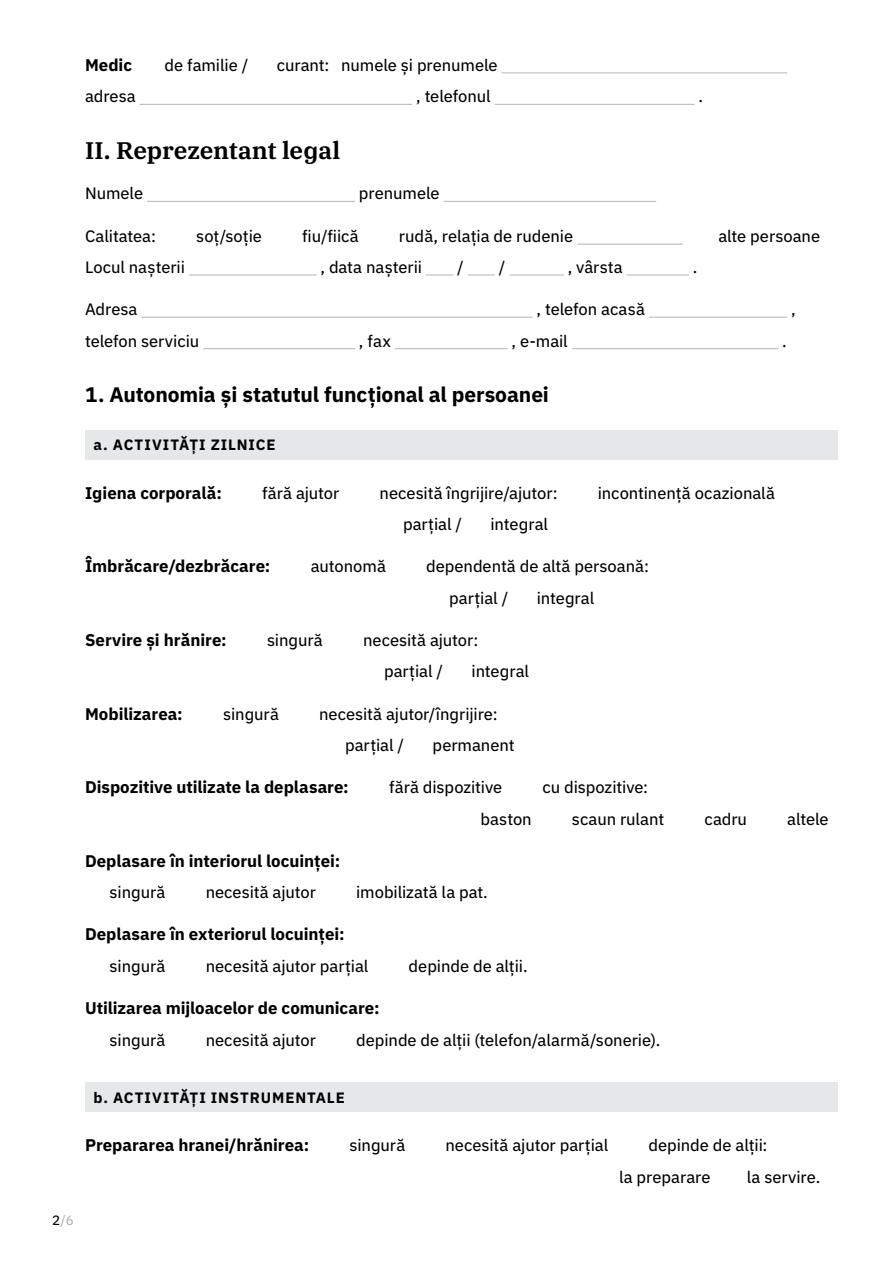
<style>
.page{position:relative;width:893px;height:1263px;background:#fff}
.page>*{position:absolute;margin:0;border:0;box-sizing:border-box;transform-origin:0 0}
.t1{font:600 24px "IBM Plex Serif";letter-spacing:-.005em;color:#000}
.t2{font:700 21px "IBM Plex Sans";letter-spacing:-.005em;color:#000}
.t3{font:700 16.8px "IBM Plex Sans";color:#000}
.t4{font:16.5px/31.5px "IBM Plex Sans Text";letter-spacing:-.005em;color:#000}
.t5{font:700 15px "IBM Plex Sans";letter-spacing:.06em;color:#000}
.t6{font:13.5px "IBM Plex Sans Text";color:#b1b4b6}
.s1{color:#000}
.s2{font-family:"IBM Plex Sans";color:#bcbec0}
</style>
<div class="page">
<hr style="left:502px;top:72px;width:285px;height:1px;background:#bcbec0">
<hr style="left:140px;top:104px;width:272px;height:1px;background:#bcbec0">
<hr style="left:495px;top:104px;width:200px;height:1px;background:#bcbec0">
<hr style="left:147px;top:201px;width:208px;height:1px;background:#bcbec0">
<hr style="left:443px;top:201px;width:213px;height:1px;background:#bcbec0">
<hr style="left:189px;top:274px;width:128px;height:2px;background:#bcbec0">
<hr style="left:426px;top:274px;width:27px;height:2px;background:#bcbec0">
<hr style="left:468px;top:274px;width:27px;height:2px;background:#bcbec0">
<hr style="left:509px;top:274px;width:55px;height:2px;background:#bcbec0">
<hr style="left:626px;top:274px;width:63px;height:2px;background:#bcbec0">
<hr style="left:141px;top:317px;width:392px;height:1px;background:#bcbec0">
<hr style="left:649px;top:317px;width:138px;height:1px;background:#bcbec0">
<hr style="left:203px;top:348px;width:152px;height:1px;background:#bcbec0">
<hr style="left:395px;top:348px;width:113px;height:1px;background:#bcbec0">
<hr style="left:572px;top:348px;width:206px;height:1px;background:#bcbec0">
<div style="left:85px;top:430px;width:753px;height:30px;background:#e6e7e8"></div>
<div style="left:85px;top:1082px;width:753px;height:30px;background:#e6e7e8"></div>
<p class="t6" style="left:52px;top:1209px;width:23px"><span class="s1">2</span>/6</p>
<p class="t3" style="left:85px;top:52px;width:49px">Medic</p>
<p class="t4" style="left:164px;top:48px;width:85px">de familie /</p>
<p class="t4" style="left:277px;top:48px;width:222px">curant: numele și prenumele</p>
<p class="t4" style="left:85px;top:79px;width:52px">adresa</p>
<p class="t4" style="left:416px;top:79px;width:76px">, telefonul</p>
<p class="t4" style="left:699px;top:79px;width:6px">.</p>
<h1 class="t1" style="left:85px;top:132px;width:257px">II. Reprezentant legal</h1>
<p class="t4" style="left:85px;top:176px;width:60px">Numele</p>
<p class="t4" style="left:359px;top:176px;width:82px">prenumele</p>
<p class="t4" style="left:85px;top:219px;width:73px">Calitatea:</p>
<p class="t4" style="left:196px;top:219px;width:67px">soț/soție</p>
<p class="t4" style="left:302px;top:219px;width:58px">fiu/fiică</p>
<p class="t4" style="left:399px;top:219px;width:286px">rudă, relația de rudenie <span class="s2">_____________</span></p>
<p class="t4" style="left:718px;top:219px;width:103px">alte persoane</p>
<p class="t4" style="left:85px;top:250px;width:101px">Locul nașterii</p>
<p class="t4" style="left:320px;top:250px;width:103px">, data nașterii</p>
<p class="t4" style="left:457px;top:250px;width:8px">/</p>
<p class="t4" style="left:499px;top:250px;width:8px">/</p>
<p class="t4" style="left:568px;top:250px;width:56px">, vârsta</p>
<p class="t4" style="left:693px;top:250px;width:6px">.</p>
<p class="t4" style="left:85px;top:292px;width:54px">Adresa</p>
<p class="t4" style="left:536px;top:292px;width:110px">, telefon acasă</p>
<p class="t4" style="left:791px;top:292px;width:6px">,</p>
<p class="t4" style="left:85px;top:324px;width:116px">telefon serviciu</p>
<p class="t4" style="left:359px;top:324px;width:33px">, fax</p>
<p class="t4" style="left:512px;top:324px;width:58px">, e-mail</p>
<p class="t4" style="left:782px;top:324px;width:6px">.</p>
<p class="t2" style="left:85px;top:377px;width:465px">1. Autonomia și statutul funcțional al persoanei</p>
<p class="t5" style="left:94px;top:433px;width:183px">a. ACTIVITĂȚI ZILNICE</p>
<p class="t3" style="left:85px;top:479px;width:138px">Igiena corporală:</p>
<p class="t4" style="left:262px;top:476px;width:79px">fără ajutor</p>
<p class="t4" style="left:380px;top:476px;width:180px">necesită îngrijire/ajutor:</p>
<p class="t4" style="left:598px;top:476px;width:179px">incontinență ocazională</p>
<p class="t4" style="left:403px;top:507px;width:61px">parțial /</p>
<p class="t4" style="left:491px;top:507px;width:59px">integral</p>
<p class="t3" style="left:85px;top:553px;width:187px">Îmbrăcare/dezbrăcare:</p>
<p class="t4" style="left:311px;top:549px;width:77px">autonomă</p>
<p class="t4" style="left:449px;top:549px;width:201px;text-indent:-23px">dependentă de altă persoană: parțial /</p>
<p class="t4" style="left:537px;top:581px;width:59px">integral</p>
<p class="t3" style="left:85px;top:627px;width:143px">Servire și hrănire:</p>
<p class="t4" style="left:267px;top:623px;width:57px">singură</p>
<p class="t4" style="left:384px;top:623px;width:96px;text-indent:-21px">necesită ajutor: parțial /</p>
<p class="t4" style="left:472px;top:654px;width:59px">integral</p>
<p class="t3" style="left:85px;top:700px;width:99px">Mobilizarea:</p>
<p class="t4" style="left:223px;top:697px;width:57px">singură</p>
<p class="t4" style="left:345px;top:697px;width:154px;text-indent:-26px">necesită ajutor/îngrijire: parțial /</p>
<p class="t4" style="left:433px;top:728px;width:83px">permanent</p>
<p class="t3" style="left:85px;top:774px;width:265px">Dispozitive utilizate la deplasare:</p>
<p class="t4" style="left:389px;top:770px;width:115px">fără dispozitive</p>
<p class="t4" style="left:543px;top:770px;width:107px">cu dispozitive:</p>
<p class="t4" style="left:480px;top:802px;width:53px">baston</p>
<p class="t4" style="left:572px;top:802px;width:94px">scaun rulant</p>
<p class="t4" style="left:704px;top:802px;width:44px">cadru</p>
<p class="t4" style="left:787px;top:802px;width:43px">altele</p>
<p class="t3" style="left:85px;top:847px;width:257px">Deplasare în interiorul locuinței:</p>
<p class="t4" style="left:110px;top:875px;width:57px">singură</p>
<p class="t4" style="left:206px;top:875px;width:112px">necesită ajutor</p>
<p class="t4" style="left:356px;top:875px;width:133px">imobilizată la pat.</p>
<p class="t3" style="left:85px;top:921px;width:261px">Deplasare în exteriorul locuinței:</p>
<p class="t4" style="left:110px;top:949px;width:57px">singură</p>
<p class="t4" style="left:206px;top:949px;width:164px">necesită ajutor parțial</p>
<p class="t4" style="left:409px;top:949px;width:120px">depinde de alții.</p>
<p class="t3" style="left:85px;top:995px;width:296px">Utilizarea mijloacelor de comunicare:</p>
<p class="t4" style="left:110px;top:1023px;width:57px">singură</p>
<p class="t4" style="left:206px;top:1023px;width:112px">necesită ajutor</p>
<p class="t4" style="left:356px;top:1023px;width:306px">depinde de alții (telefon/alarmă/sonerie).</p>
<p class="t5" style="left:94px;top:1085px;width:253px">b. ACTIVITĂȚI INSTRUMENTALE</p>
<p class="t3" style="left:85px;top:1132px;width:226px">Prepararea hranei/hrănirea:</p>
<p class="t4" style="left:349px;top:1128px;width:57px">singură</p>
<p class="t4" style="left:445px;top:1128px;width:164px">necesită ajutor parțial</p>
<p class="t4" style="left:619px;top:1128px;width:150px;text-indent:29px">depinde de alții: la preparare</p>
<p class="t4" style="left:747px;top:1160px;width:75px">la servire.</p>
</div>
